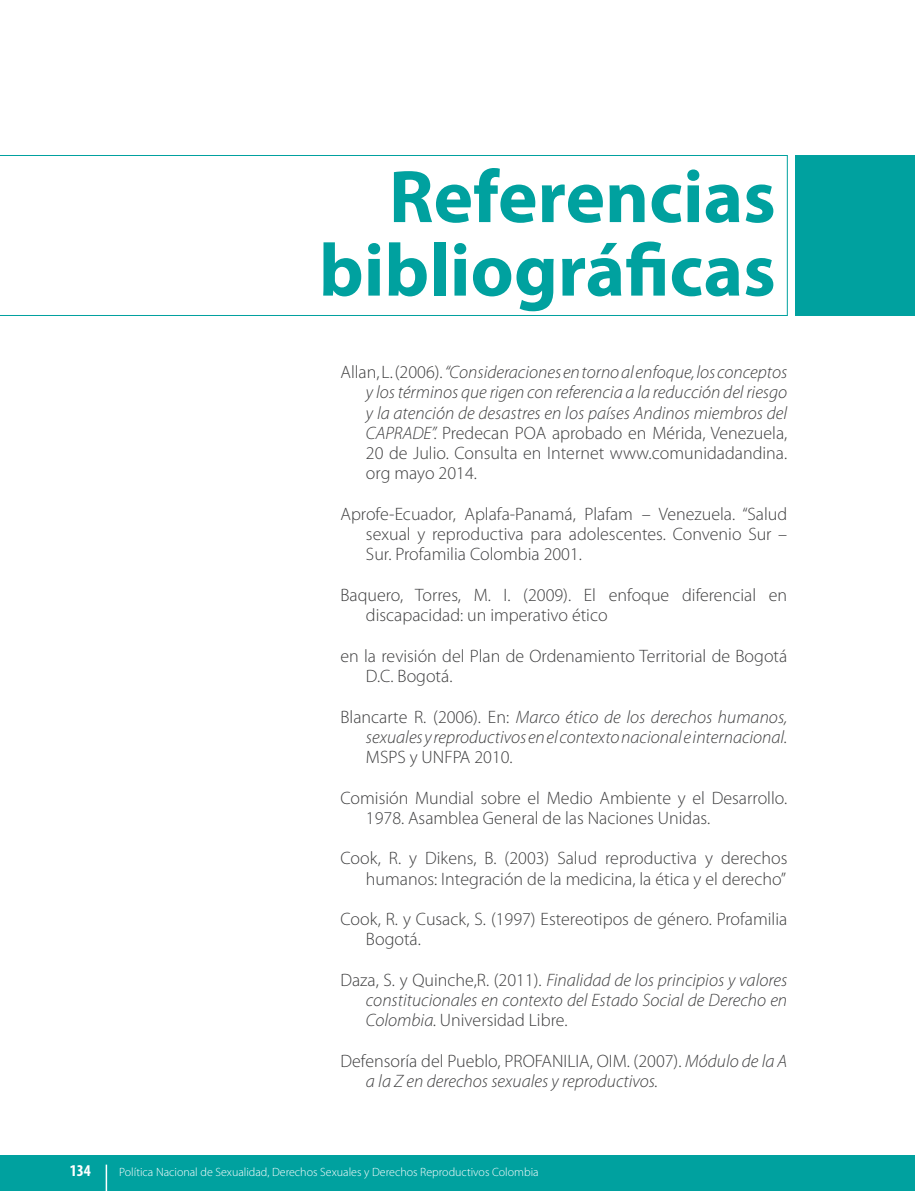
<style>
.page{position:relative;width:915px;height:1191px;background:#fff}
.page>*{position:absolute;margin:0;border:0;box-sizing:border-box;transform-origin:0 0}
.t1{font:700 75px/73.5px "Myriad Pro";color:#00a19f;text-align:right}
.t2{font:italic 300 18px/20.2px "Myriad Pro";color:#3e3e3f;text-align:justify}
.t3{font:300 18px/20.2px "Myriad Pro";color:#3e3e3f}
.t4{font:700 condensed 16.5px "Myriad Pro";color:#fff}
.t5{font:300 12px "Myriad Pro";color:#fff}
.s1{font-style:normal}
</style>
<div class="page">
<div style="left:0;top:1154px;width:914px;height:37px;background:#00a19f"></div>
<svg style="left:106px;top:1164px;width:1px;height:27px"></svg>
<div style="left:795px;top:155px;width:119px;height:161px;background:#00a19f"></div>
<svg style="left:0;top:155px;width:787px;height:161px"></svg>
<h1 class="t1" style="left:319px;top:158px;width:458px">Referencias bibliográficas</h1>
<p class="t2" style="left:366px;top:362px;width:422px;text-indent:-26px"><span class="s1">Allan, L. (2006).</span> “Consideraciones en torno al enfoque, los conceptos y los términos que rigen con referencia a la reducción del riesgo y la atención de desastres en los países Andinos miembros del CAPRADE”. <span class="s1">Predecan POA aprobado en Mérida, Venezuela, 20 de Julio. Consulta en Internet www.comunidadandina. org mayo 2014.</span></p>
<p class="t3" style="left:366px;top:504px;width:422px;text-align:justify;text-indent:-26px">Aprofe-Ecuador, Aplafa-Panamá, Plafam – Venezuela. “Salud sexual y reproductiva para adolescentes. Convenio Sur – Sur. Profamilia Colombia 2001.</p>
<p class="t3" style="left:366px;top:585px;width:422px;text-indent:-26px">Baquero, Torres, M. I. (2009). El enfoque diferencial en discapacidad: un imperativo ético</p>
<p class="t3" style="left:366px;top:646px;width:422px;text-indent:-26px">en la revisión del Plan de Ordenamiento Territorial de Bogotá<br>D.C. Bogotá.</p>
<p class="t2" style="left:340px;top:707px;width:448px;text-align:right"><span class="s1">Blancarte R. (2006). En:</span> Marco ético de los derechos humanos, sexuales y reproductivos en el contexto nacional e internacional.</p>
<p class="t3" style="left:366px;top:747px;width:148px">MSPS y UNFPA 2010.</p>
<p class="t3" style="left:366px;top:787px;width:422px;text-indent:-26px">Comisión Mundial sobre el Medio Ambiente y el Desarrollo.<br>1978. Asamblea General de las Naciones Unidas.</p>
<p class="t3" style="left:340px;top:848px;width:448px;text-align:right">Cook, R. y Dikens, B. (2003) Salud reproductiva y derechos humanos: Integración de la medicina, la ética y el derecho”</p>
<p class="t3" style="left:366px;top:909px;width:422px;text-indent:-26px">Cook, R. y Cusack, S. (1997) Estereotipos de género. Profamilia<br>Bogotá.</p>
<p class="t2" style="left:366px;top:970px;width:422px;text-indent:-26px"><span class="s1">Daza, S. y Quinche,R. (2011).</span> Finalidad de los principios y valores constitucionales en contexto del Estado Social de Derecho en Colombia. <span class="s1">Universidad Libre.</span></p>
<p class="t2" style="left:366px;top:1051px;width:422px;text-indent:-26px"><span class="s1">Defensoría del Pueblo, PROFANILIA, OIM. (2007).</span> Módulo de la A a la Z en derechos sexuales y reproductivos.</p>
<p class="t4" style="left:70px;top:1161px;width:23px">134</p>
<p class="t5" style="left:119px;top:1165px;width:421px">Política Nacional de Sexualidad, Derechos Sexuales y Derechos Reproductivos Colombia</p>
</div>
